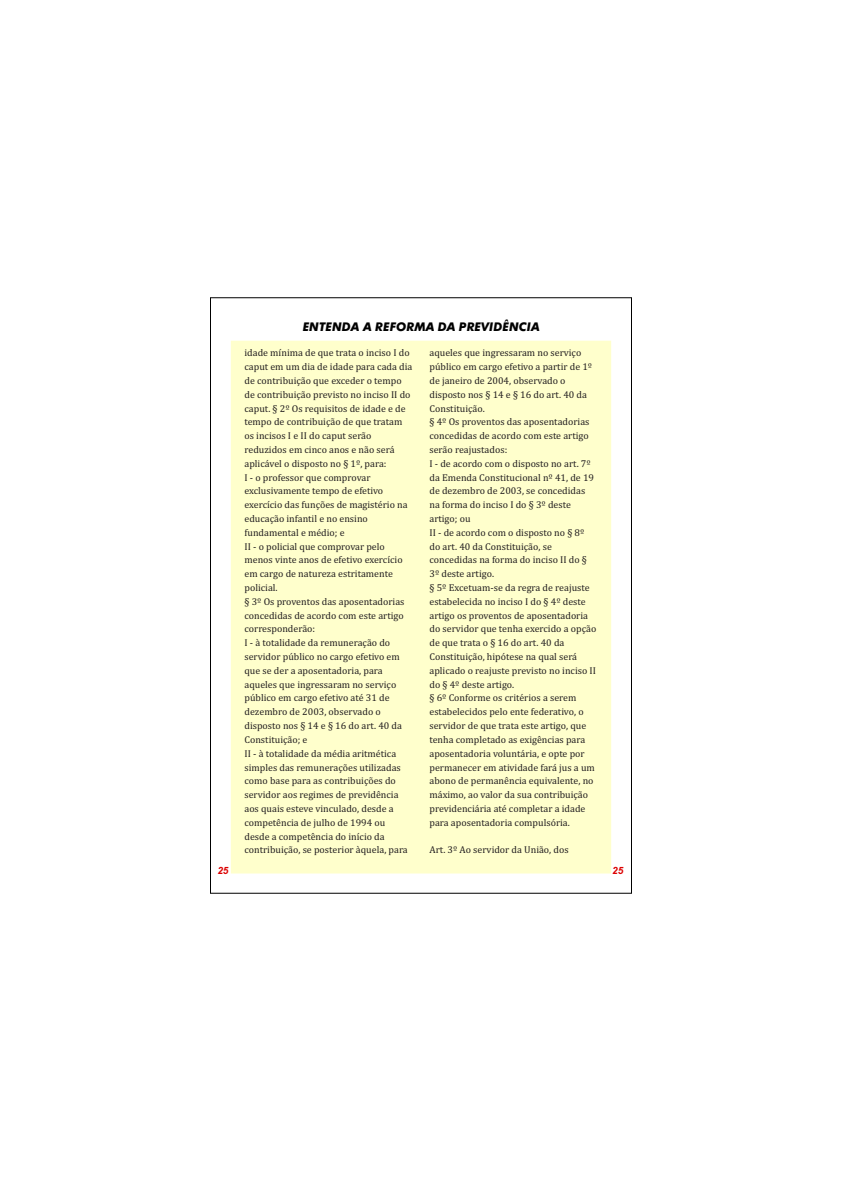
<style>
.page{position:relative;width:842px;height:1191px;background:#fff}
.page>*{position:absolute;margin:0;border:0;box-sizing:border-box;transform-origin:0 0}
.t1{font:italic 700 12px "Futura BT";color:#000}
.t2{font:10px/13.8px "Cambria";color:#231f20}
.t3{font:italic 700 10px "Arial";color:#dc0000}
</style>
<div class="page">
<div style="left:231px;top:341px;width:380px;height:532px;background:#ffc"></div>
<p class="t1" style="left:303px;top:322px;width:238px">ENTENDA A REFORMA DA PREVIDÊNCIA</p>
<p class="t2" style="left:244px;top:347px;width:169px">idade mıń ima de que trata o inciso I do caput em um dia de idade para cada dia de contribuição que exceder o tempo de contribuição previsto no inciso II do caput. § 2º Os requisitos de idade e de tempo de contribuição de que tratam os incisos I e II do caput serão reduzidos em cinco anos e não será aplicável o disposto no § 1º, para:<br>I - o professor que comprovar exclusivamente tempo de efetivo exercıć io das funções de magistério na educação infantil e no ensino fundamental e médio; e<br>II - o policial que comprovar pelo menos vinte anos de efetivo exercıć io em cargo de natureza estritamente policial.<br>§ 3º Os proventos das aposentadorias concedidas de acordo com este artigo corresponderão:<br>I - à totalidade da remuneração do servidor público no cargo efetivo em que se der a aposentadoria, para aqueles que ingressaram no serviço público em cargo efetivo até 31 de dezembro de 2003, observado o disposto nos § 14 e § 16 do art. 40 da Constituição; e<br>II - à totalidade da média aritmética simples das remunerações utilizadas como base para as contribuições do servidor aos regimes de previdência aos quais esteve vinculado, desde a competência de julho de 1994 ou desde a competência do inıć io da contribuição, se posterior àquela, para</p>
<p class="t2" style="left:429px;top:347px;width:168px">aqueles que ingressaram no serviço público em cargo efetivo a partir de 1º de janeiro de 2004, observado o disposto nos § 14 e § 16 do art. 40 da Constituição.<br>§ 4º Os proventos das aposentadorias concedidas de acordo com este artigo serão reajustados:<br>I - de acordo com o disposto no art. 7º da Emenda Constitucional nº 41, de 19 de dezembro de 2003, se concedidas na forma do inciso I do § 3º deste artigo; ou<br>II - de acordo com o disposto no § 8º do art. 40 da Constituição, se concedidas na forma do inciso II do § 3º deste artigo.<br>§ 5º Excetuam-se da regra de reajuste estabelecida no inciso I do § 4º deste artigo os proventos de aposentadoria do servidor que tenha exercido a opção de que trata o § 16 do art. 40 da Constituição, hipótese na qual será aplicado o reajuste previsto no inciso II do § 4º deste artigo.<br>§ 6º Conforme os critérios a serem estabelecidos pelo ente federativo, o servidor de que trata este artigo, que tenha completado as exigências para aposentadoria voluntária, e opte por permanecer em atividade fará jus a um abono de permanência equivalente, no máximo, ao valor da sua contribuição previdenciária até completar a idade para aposentadoria compulsória.</p>
<p class="t2" style="left:429px;top:843px;width:141px">Art. 3º Ao servidor da União, dos</p>
<p class="t3" style="left:217px;top:866px;width:13px">25</p>
<p class="t3" style="left:612px;top:866px;width:13px">25</p>
</div>
